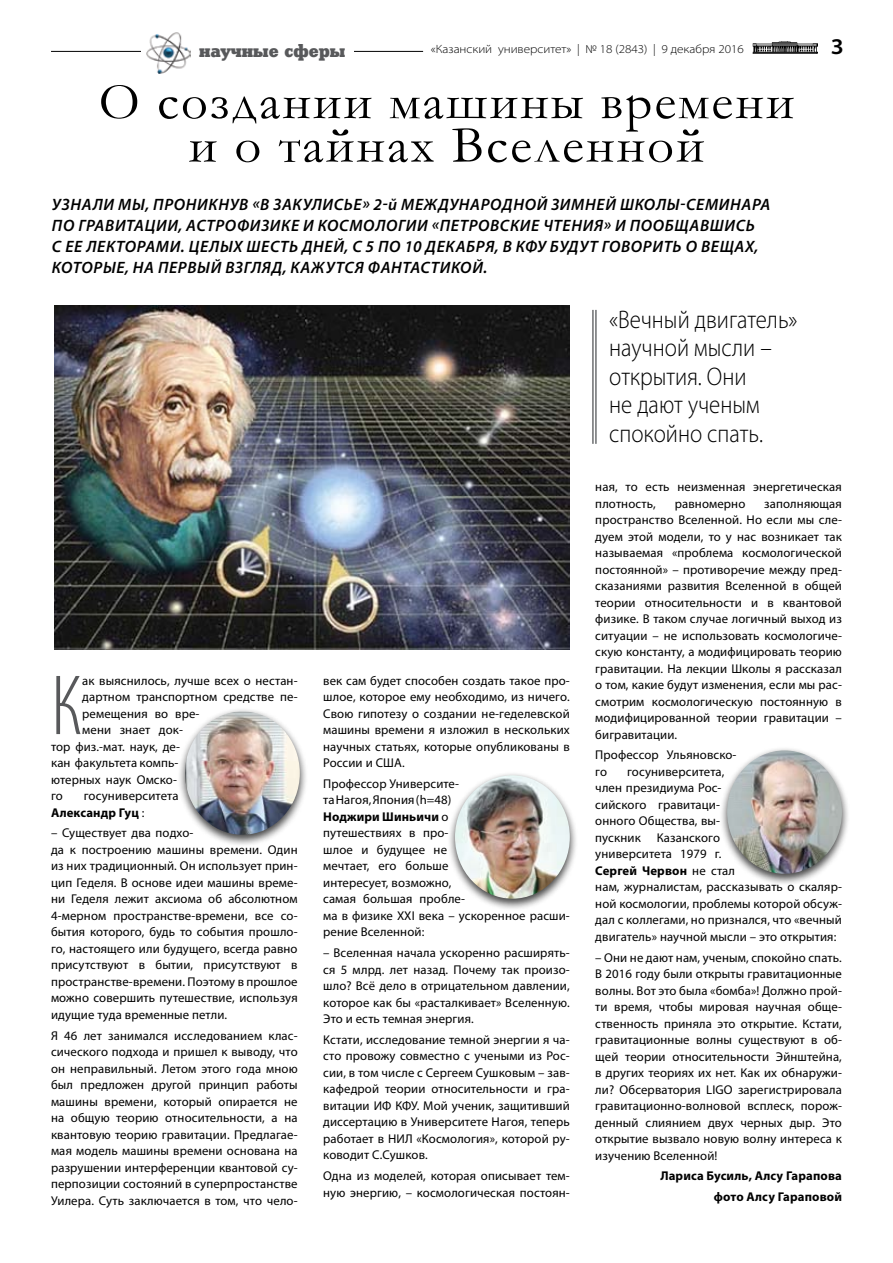
<style>
.page{position:relative;width:893px;height:1263px;background:#fff}
.page>*{position:absolute;margin:0;border:0;box-sizing:border-box;transform-origin:0 0}
.t1{font:300 condensed 86.25px "Myriad Pro";color:#58595b}
.t2{font:52.5px/43.5px "Garamond";letter-spacing:.04em;color:#000;text-align:center}
.t3{font:300 25.5px/28.5px "Myriad Pro";color:#000;scale:.9 1}
.t4{font:600 semi-expanded 22.5px "Myriad Pro";color:#000}
.t5{font:700 16.65px "TT Sonsy";color:#58595b}
.t6{font:italic 600 16.5px/21px "Myriad Pro";letter-spacing:.04em;color:#000}
.t7{font:12.75px/16.5px "Myriad Pro";letter-spacing:.01em;color:#000}
.t8{font:700 12.75px/20.7px "Myriad Pro";letter-spacing:.01em;color:#000;text-align:right}
.t9{font:300 semi-expanded 12px "Myriad Pro";color:#000}
.s1{font-weight:700}
</style>
<div class="page">
<img style="left:753px;top:42px;width:64px;height:12px">
<hr style="left:51px;top:51px;width:372px;height:1px;background:#000">
<div style="left:177px;top:707px;width:138px;height:146px;background:#000;opacity:.75"></div>
<img style="left:185px;top:711px;width:115px;height:124px">
<hr style="left:595px;top:310px;width:2px;height:134px;background:#6d6f71">
<hr style="left:592px;top:310px;width:2px;height:134px;background:#6d6f71">
<img style="left:55px;top:306px;width:514px;height:343px">
<div style="left:447px;top:771px;width:138px;height:146px;background:#000;opacity:.75"></div>
<img style="left:455px;top:775px;width:115px;height:124px">
<div style="left:719px;top:746px;width:138px;height:146px;background:#000;opacity:.75"></div>
<img style="left:727px;top:750px;width:115px;height:124px">
<div style="left:191px;top:44px;width:162px;height:15px;background:#fff"></div>
<div style="left:141px;top:32px;width:56px;height:41px;background:#fff"></div>
<img style="left:147px;top:32px;width:44px;height:41px">
<h3 class="t5" style="left:199px;top:39px;width:147px">научные сферы</h3>
<p class="t9" style="left:431px;top:43px;width:314px">«Казанский университет» | № 18 (2843) | 9 декабря 2016</p>
<h3 class="t4" style="left:831px;top:34px;width:15px">3</h3>
<h2 class="t2" style="left:99px;top:79px;width:697px">О создании машины времени и о тайнах Вселенной</h2>
<p class="t6" style="left:52px;top:194px;width:720px">Узнали мы, проникнув «в закулисье» 2-й Международной зимней школы-семинара по гравитации, астрофизике и космологии «Петровские чтения» и пообщавшись<br>с ее лекторами. Целых шесть дней, с 5 по 10 декабря, в КФУ будут говорить о вещах, которые, на первый взгляд, кажутся фантастикой.</p>
<h1 class="t1" style="left:51px;top:660px;width:26px">К</h1>
<p class="t7" style="left:82px;top:672px;width:217px">ак выяснилось, лучше всех о нестан-</p>
<p class="t7" style="left:82px;top:688px;width:217px">дартном транспортном средстве пе-</p>
<p class="t7" style="left:82px;top:705px;width:119px">ремещения во вре-</p>
<p class="t7" style="left:82px;top:721px;width:102px">мени знает док-</p>
<p class="t7" style="left:51px;top:738px;width:130px">тор физ.-мат. наук, де-</p>
<p class="t7" style="left:51px;top:754px;width:129px">кан факультета компь-</p>
<p class="t7" style="left:51px;top:771px;width:127px">ютерных наук Омско-</p>
<p class="t7" style="left:51px;top:787px;width:13px">го</p>
<p class="t7" style="left:51px;top:787px;width:129px;text-indent:33px">госуниверситета<br><span class="s1">Александр Гуц</span> :</p>
<p class="t7" style="left:51px;top:825px;width:248px">– Существует два подхо-<br>да к построению машины времени. Один из них традиционный. Он использует прин&shy;цип Геделя. В основе идеи машины време&shy;ни Геделя лежит аксиома об абсолютном 4-мерном пространстве-времени, все со&shy;бытия которого, будь то события прошло&shy;го, настоящего или будущего, всегда равно присутствуют в бытии, присутствуют в пространстве-времени. Поэтому в прошлое можно совершить путешествие, используя идущие туда временные петли.</p>
<p class="t7" style="left:51px;top:1027px;width:248px;text-align:justify">Я 46 лет занимался исследованием клас&shy;сического подхода и пришел к выводу, что он неправильный. Летом этого года мною был предложен другой принцип работы машины времени, который опирается не на общую теорию относительности, а на квантовую теорию гравитации. Предлагае&shy;мая модель машины времени основана на разрушении интерференции квантовой су&shy;перпозиции состояний в суперпростанстве Уилера. Суть заключается в том, что чело-</p>
<p class="t7" style="left:323px;top:672px;width:248px;text-align:justify">век сам будет способен создать такое про&shy;шлое, которое ему необходимо, из ничего.<br>Свою гипотезу о создании не-геделевской машины времени я изложил в нескольких научных статьях, которые опубликованы в России и США.</p>
<p class="t7" style="left:323px;top:775px;width:248px">Профессор Университе-<br>та Нагоя, Япония (h=48)<br><span class="s1">Ноджири Шиньичи</span> о<br>путешествиях в про-<br>шлое и будущее не<br>мечтает, его больше<br>интересует, возможно,<br>самая большая пробле-<br>ма в физике XXI века – ускоренное расши&shy;рение Вселенной:</p>
<p class="t7" style="left:323px;top:944px;width:248px;text-align:justify">– Вселенная начала ускоренно расширять&shy;ся 5 млрд. лет назад. Почему так произо&shy;шло? Всё дело в отрицательном давлении, которое как бы «расталкивает» Вселенную.<br>Это и есть темная энергия.</p>
<p class="t7" style="left:323px;top:1031px;width:248px;text-align:justify">Кстати, исследование темной энергии я ча&shy;сто провожу совместно с учеными из Рос&shy;сии, в том числе с Сергеем Сушковым – зав&shy;кафедрой теории относительности и гра&shy;витации ИФ КФУ. Мой ученик, защитивший диссертацию в Университете Нагоя, теперь работает в НИЛ «Космология», которой ру&shy;ководит С.Сушков.</p>
<p class="t7" style="left:323px;top:1167px;width:248px">Одна из моделей, которая описывает тем&shy;ную энергию, – космологическая постоян-</p>
<h3 class="t3" style="left:609px;top:305px;width:211px">«Вечный двигатель» научной мысли – открытия. Они<br>не дают ученым спокойно спать.</h3>
<p class="t7" style="left:595px;top:478px;width:248px">ная, то есть неизменная энергетическая плотность,</p>
<p class="t7" style="left:595px;top:495px;width:248px;text-align:justify;text-indent:169px">заполняющая пространство Вселенной. Но если мы сле&shy;дуем этой модели, то у нас возникает так называемая «проблема космологической постоянной» – противоречие между пред&shy;сказаниями развития Вселенной в общей теории относительности и в квантовой физике. В таком случае логичный выход из ситуации – не использовать космологиче&shy;скую константу, а модифицировать теорию гравитации. На лекции Школы я рассказал о том, какие будут изменения, если мы рас&shy;смотрим космологическую постоянную в модифицированной теории гравитации – бигравитации.</p>
<p class="t7" style="left:595px;top:747px;width:143px">Профессор Ульяновско&shy;го</p>
<p class="t7" style="left:675px;top:495px;width:72px">равномерно</p>
<p class="t7" style="left:595px;top:763px;width:248px;text-indent:32px">госуниверситета,<br>член президиума Рос-<br>сийского гравитаци-<br>онного Общества, вы-<br>пускник Казанского<br>университета 1979 г.<br><span class="s1">Сергей Червон</span> не стал<br>нам, журналистам, рассказывать о скаляр&shy;ной космологии, проблемы которой обсуж&shy;дал с коллегами, но признался, что «вечный двигатель» научной мысли – это открытия:</p>
<p class="t7" style="left:595px;top:949px;width:248px;text-align:justify">– Они не дают нам, ученым, спокойно спать.<br>В 2016 году были открыты гравитационные волны. Вот это была «бомба»! Должно прой&shy;ти время, чтобы мировая научная обще&shy;ственность приняла это открытие. Кстати, гравитационные волны существуют в об&shy;щей теории относительности Эйнштейна, в других теориях их нет. Как их обнаружи&shy;ли? Обсерватория LIGO зарегистрировала гравитационно-волновой всплеск, порож&shy;денный слиянием двух черных дыр. Это открытие вызвало новую волну интереса к изучению Вселенной!</p>
<p class="t8" style="left:660px;top:1165px;width:183px">Лариса Бусиль, Алсу Гарапова фото Алсу Гараповой</p>
</div>
